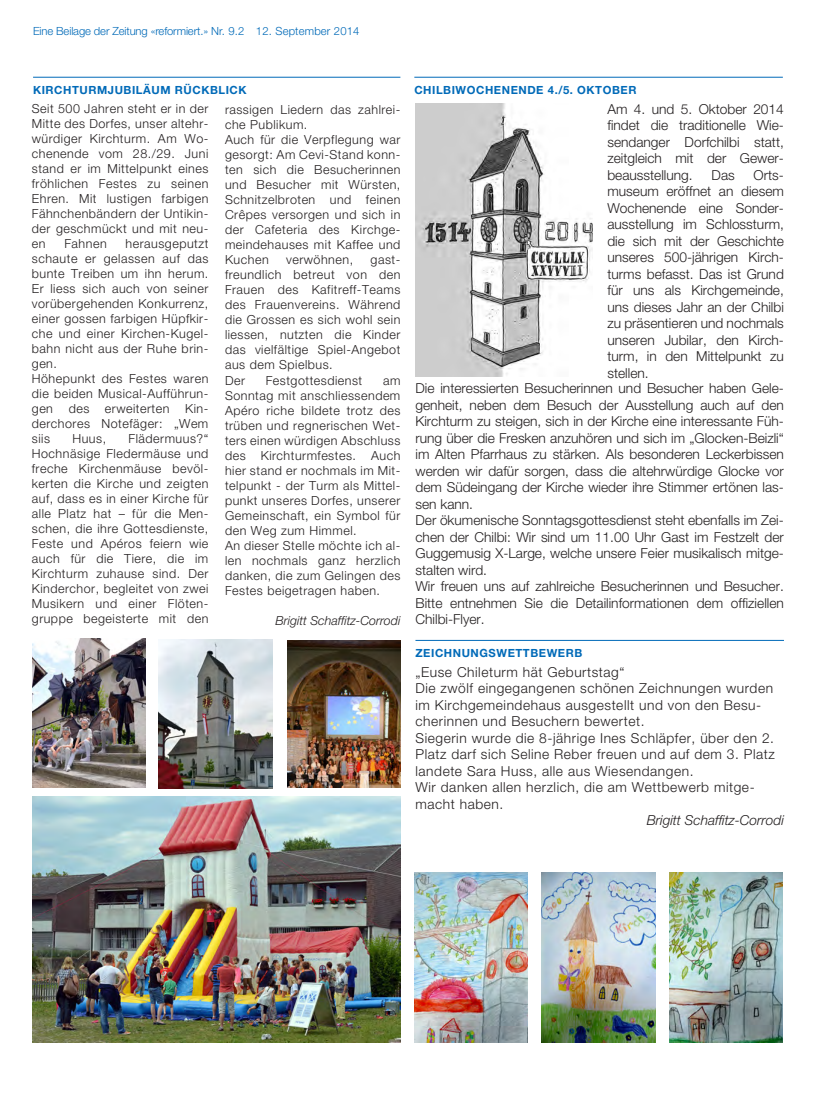
<style>
.page{position:relative;width:815px;height:1106px;background:#fff}
.page>*{position:absolute;margin:0;border:0;box-sizing:border-box;transform-origin:0 0}
._00_Bildnachweis{font:300 13.75px/16.5px "Helvetica Neue LT Pro";letter-spacing:.04em;color:#231f20;text-align:justify}
._00_Bildnachweis-2{font:italic 300 13.75px "Helvetica Neue LT Pro";color:#231f20}
._00_Bildnachweis-3{font:300 12.5px/15px "Helvetica Neue LT Pro";letter-spacing:.04em;color:#231f20;text-align:justify}
._00_Bildnachweis-4{font:italic 300 12.5px "Helvetica Neue LT Pro";color:#231f20}
._02_Rubriktitel{font:700 11.25px "Helvetica Neue LT Pro";letter-spacing:.05em;color:#006ab8}
.t1{font:300 11.25px "Helvetica Neue LT Pro";letter-spacing:-.01em;color:#006ab8}
</style>
<div class="page">
<hr style="left:33px;top:77px;width:367px;height:1px;background:#006ab8">
<hr style="left:415px;top:640px;width:369px;height:1px;background:#006ab8">
<img style="left:415px;top:103px;width:178px;height:274px">
<hr style="left:414px;top:77px;width:369px;height:1px;background:#006ab8">
<img style="left:414px;top:872px;width:114px;height:170px">
<img style="left:542px;top:872px;width:113px;height:170px">
<img style="left:669px;top:872px;width:113px;height:170px">
<img style="left:32px;top:796px;width:368px;height:246px">
<img style="left:32px;top:638px;width:114px;height:149px">
<img style="left:159px;top:639px;width:113px;height:149px">
<img style="left:287px;top:640px;width:113px;height:147px">
<p class="t1" style="left:33px;top:24px;width:328px">Eine Beilage der Zeitung «reformiert.» Nr. 9.2 12. September 2014</p>
<p class="_02_Rubriktitel" style="left:33px;top:83px;width:215px">KIRCHTURMJUBILÄUM RÜCKBLICK</p>
<p class="_00_Bildnachweis-3" style="left:32px;top:100px;width:178px">Seit 500 Jahren steht er in der Mitte des Dorfes, unser altehr&shy;würdiger Kirchturm. Am Wo&shy;chenende vom 28./29. Juni stand er im Mittelpunkt eines fröhlichen Festes zu seinen Ehren. Mit lustigen farbigen Fähnchenbändern der Untikin&shy;der geschmückt und mit neu&shy;en</p>
<p class="_00_Bildnachweis-3" style="left:32px;top:235px;width:178px;text-indent:94px">herausgeputzt schaute er gelassen auf das bunte Treiben um ihn herum.<br>Er liess sich auch von seiner vorübergehenden Konkurrenz, einer gossen farbigen Hüpfkir&shy;che und einer Kirchen-Kugel&shy;bahn nicht aus der Ruhe brin&shy;gen.</p>
<p class="_00_Bildnachweis-3" style="left:32px;top:370px;width:178px">Höhepunkt des Festes waren die beiden Musical-Aufführun&shy;gen</p>
<p class="_00_Bildnachweis-3" style="left:64px;top:235px;width:44px">Fahnen</p>
<p class="_00_Bildnachweis-3" style="left:32px;top:400px;width:178px;text-indent:153px">Kin&shy;derchores Notefäger: „Wem siis</p>
<p class="_00_Bildnachweis-3" style="left:69px;top:400px;width:22px">des</p>
<p class="_00_Bildnachweis-3" style="left:105px;top:400px;width:66px">erweiterten</p>
<p class="_00_Bildnachweis-3" style="left:32px;top:430px;width:178px;text-indent:97px">Flädermuus?“ Hochnäsige Fledermäuse und freche Kirchenmäuse bevöl&shy;kerten die Kirche und zeigten auf, dass es in einer Kirche für alle Platz hat – für die Men&shy;schen, die ihre Gottesdienste, Feste und Apéros feiern wie auch für die Tiere, die im Kirchturm zuhause sind. Der Kinderchor, begleitet von zwei Musikern und einer Flöten&shy;gruppe begeisterte mit den</p>
<p class="_00_Bildnachweis-3" style="left:72px;top:430px;width:35px">Huus,</p>
<p class="_00_Bildnachweis-3" style="left:225px;top:102px;width:177px">rassigen Liedern das zahlrei&shy;che Publikum.</p>
<p class="_00_Bildnachweis-3" style="left:225px;top:132px;width:177px">Auch für die Verpflegung war gesorgt: Am Cevi-Stand konn&shy;ten sich die Besucherinnen und Besucher mit Würsten, Schnitzelbroten und feinen Crêpes versorgen und sich in der Cafeteria des Kirchge&shy;meindehauses mit Kaffee und Kuchen</p>
<p class="_00_Bildnachweis-3" style="left:286px;top:252px;width:69px">verwöhnen,</p>
<p class="_00_Bildnachweis-3" style="left:225px;top:252px;width:177px;text-indent:146px">gast&shy;freundlich betreut von den Frauen des Kafitreff-Teams des Frauenvereins. Während die Grossen es sich wohl sein liessen, nutzten die Kinder das vielfältige Spiel-Angebot aus dem Spielbus.</p>
<p class="_00_Bildnachweis-3" style="left:225px;top:372px;width:21px">Der</p>
<p class="_00_Bildnachweis-3" style="left:266px;top:372px;width:98px">Festgottesdienst</p>
<p class="_00_Bildnachweis-3" style="left:225px;top:372px;width:177px;text-indent:158px">am Sonntag mit anschliessendem Apéro riche bildete trotz des trüben und regnerischen Wet&shy;ters einen würdigen Abschluss des Kirchturmfestes. Auch hier stand er nochmals im Mit&shy;telpunkt - der Turm als Mittel&shy;punkt unseres Dorfes, unserer Gemeinschaft, ein Symbol für den Weg zum Himmel.</p>
<p class="_00_Bildnachweis-3" style="left:225px;top:537px;width:177px">An dieser Stelle möchte ich al&shy;len nochmals ganz herzlich danken, die zum Gelingen des Festes beigetragen haben.</p>
<p class="_00_Bildnachweis-4" style="left:276px;top:612px;width:126px">Brigitt Schaffitz-Corrodi</p>
<p class="_02_Rubriktitel" style="left:414px;top:83px;width:224px">CHILBIWOCHENENDE 4./5. OKTOBER</p>
<p class="_00_Bildnachweis" style="left:607px;top:100px;width:178px">Am 4. und 5. Oktober 2014 findet die traditionelle Wie&shy;sendanger Dorfchilbi statt, zeitgleich mit der Gewer&shy;beausstellung.</p>
<p class="_00_Bildnachweis" style="left:607px;top:166px;width:178px;text-indent:146px">Orts&shy;museum eröffnet an diesem Wochenende eine Sonder&shy;ausstellung im Schlossturm, die sich mit der Geschichte unseres 500-jährigen Kirch&shy;turms befasst. Das ist Grund für uns als Kirchgemeinde, uns dieses Jahr an der Chilbi zu präsentieren und nochmals unseren Jubilar, den Kirch&shy;turm, in den Mittelpunkt zu stellen.</p>
<p class="_00_Bildnachweis" style="left:712px;top:166px;width:25px">Das</p>
<p class="_00_Bildnachweis" style="left:415px;top:380px;width:370px">Die interessierten Besucherinnen und Besucher haben Gele&shy;genheit, neben dem Besuch der Ausstellung auch auf den Kirchturm zu steigen, sich in der Kirche eine interessante Füh&shy;rung über die Fresken anzuhören und sich im „Glocken-Beizli“ im Alten Pfarrhaus zu stärken. Als besonderen Leckerbissen werden wir dafür sorgen, dass die altehrwürdige Glocke vor dem Südeingang der Kirche wieder ihre Stimmer ertönen las&shy;sen kann.</p>
<p class="_00_Bildnachweis" style="left:415px;top:512px;width:370px">Der ökumenische Sonntagsgottesdienst steht ebenfalls im Zei&shy;chen der Chilbi: Wir sind um 11.00 Uhr Gast im Festzelt der Guggemusig X-Large, welche unsere Feier musikalisch mitge&shy;stalten wird.</p>
<p class="_00_Bildnachweis" style="left:415px;top:578px;width:370px">Wir freuen uns auf zahlreiche Besucherinnen und Besucher.<br>Bitte entnehmen Sie die Detailinformationen dem offiziellen Chilbi-Flyer.</p>
<p class="_02_Rubriktitel" style="left:415px;top:646px;width:168px">ZEICHNUNGSWETTBEWERB</p>
<p class="_00_Bildnachweis" style="left:415px;top:663px;width:211px">„Euse Chileturm hät Geburtstag“</p>
<p class="_00_Bildnachweis" style="left:415px;top:679px;width:359px;text-align:left">Die zwölf eingegangenen schönen Zeichnungen wurden im Kirchgemeindehaus ausgestellt und von den Besu&shy;cherinnen und Besuchern bewertet.</p>
<p class="_00_Bildnachweis" style="left:415px;top:729px;width:361px">Siegerin wurde die 8-jährige Ines Schläpfer, über den 2.<br>Platz darf sich Seline Reber freuen und auf dem 3. Platz landete Sara Huss, alle aus Wiesendangen.</p>
<p class="_00_Bildnachweis" style="left:415px;top:778px;width:341px">Wir danken allen herzlich, die am Wettbewerb mitge&shy;macht haben.</p>
<p class="_00_Bildnachweis-2" style="left:647px;top:812px;width:139px">Brigitt Schaffitz-Corrodi</p>
</div>
